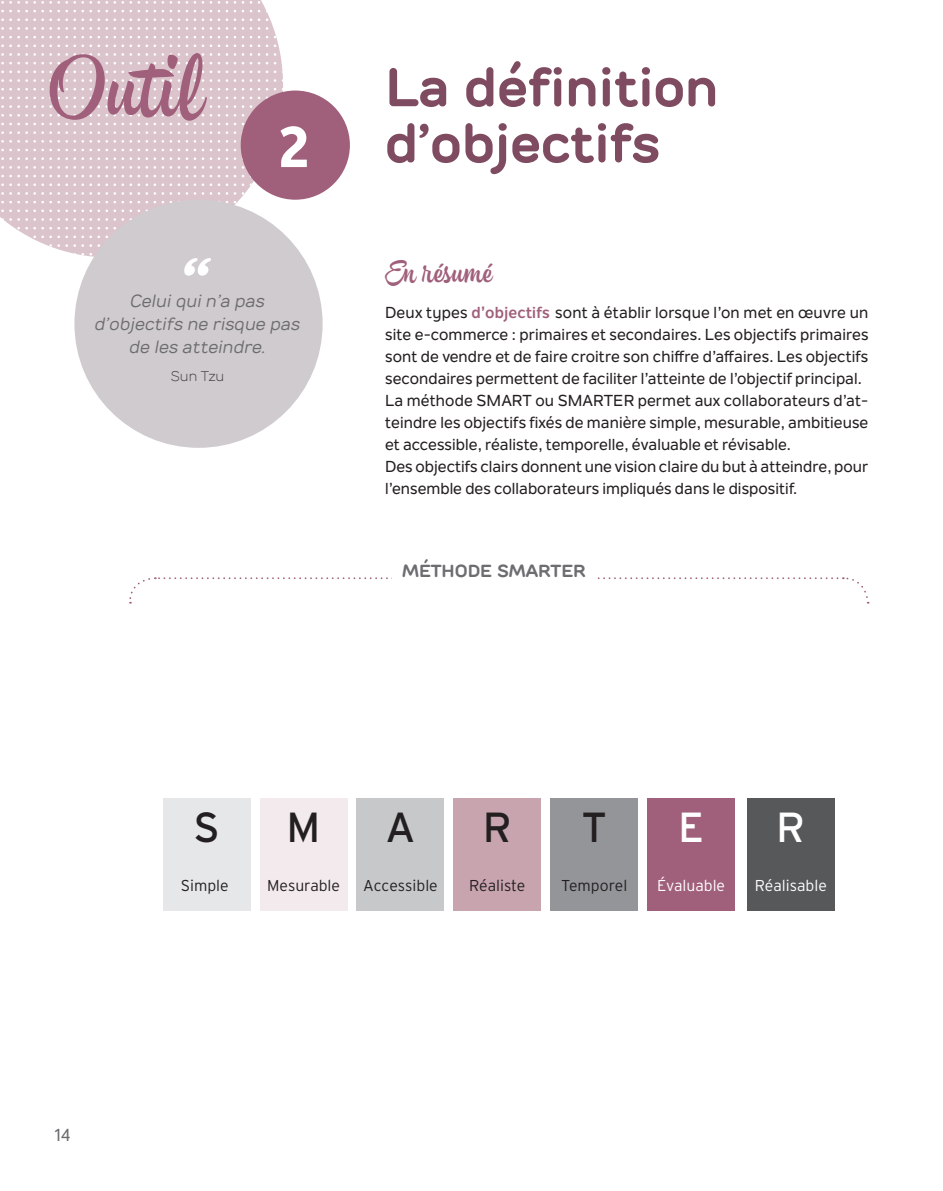
<style>
.page{position:relative;width:943px;height:1191px;background:#fff}
.page>*{position:absolute;margin:0;border:0;box-sizing:border-box;transform-origin:0 0}
.t1{font:87.5px "Hollie Script Pro";color:#a05f7a}
.Chapitre_outil_numer{font:800 57.75px "Nolan Next";color:#fff}
.Chapitre_outil_Titre{font:700 54.25px/56px "TT Rounds";color:#7f4b60}
.t2{font:42px "Interstate";color:#231f20}
.t3{font:42px "Interstate";color:#fff}
.Outil_Chapo_Titre_OK{font:31.5px "Hollie Script Pro";color:#a05f7a}
.Accroche_OK{font:italic 17.5px/22.8px "TT Rounds";color:#6c6d70;text-align:center}
.Outil_Figure_Titre_O{font:700 17.5px "TT Rounds";color:#6c6d70}
.t4{font:500 17.5px "Nolan Next";color:#6c6d70}
.Outil_Chapo_Texte_OK{font:500 15.75px/21.9px "Nolan Next";letter-spacing:.005em;color:#231f20;text-align:justify}
.t5{font:300 15.75px "Interstate";color:#231f20}
.t6{font:300 15.75px "Interstate";color:#fff}
.Accroche_signature_O{font:300 14px "TT Rounds";color:#3e3e3f}
.s1{font-weight:700;color:#a05f7a}
</style>
<div class="page">
<div style="left:0;top:0;width:283px;height:253px;background:#dbc4cb"></div>
<svg style="left:0;top:1px;width:283px;height:3px"></svg>
<svg style="left:0;top:10px;width:283px;height:2px"></svg>
<svg style="left:0;top:18px;width:283px;height:3px"></svg>
<svg style="left:0;top:27px;width:283px;height:3px"></svg>
<svg style="left:0;top:36px;width:283px;height:2px"></svg>
<svg style="left:0;top:44px;width:283px;height:3px"></svg>
<svg style="left:0;top:53px;width:283px;height:3px"></svg>
<svg style="left:0;top:62px;width:283px;height:2px"></svg>
<svg style="left:0;top:71px;width:283px;height:2px"></svg>
<svg style="left:0;top:79px;width:283px;height:3px"></svg>
<svg style="left:0;top:88px;width:283px;height:3px"></svg>
<svg style="left:0;top:97px;width:270px;height:2px"></svg>
<svg style="left:0;top:105px;width:258px;height:3px"></svg>
<svg style="left:0;top:114px;width:251px;height:3px"></svg>
<svg style="left:0;top:123px;width:246px;height:2px"></svg>
<svg style="left:0;top:131px;width:243px;height:3px"></svg>
<svg style="left:0;top:140px;width:241px;height:3px"></svg>
<svg style="left:0;top:149px;width:241px;height:2px"></svg>
<svg style="left:0;top:157px;width:243px;height:3px"></svg>
<svg style="left:0;top:166px;width:246px;height:3px"></svg>
<svg style="left:0;top:175px;width:251px;height:2px"></svg>
<svg style="left:0;top:183px;width:258px;height:3px"></svg>
<svg style="left:0;top:192px;width:272px;height:3px"></svg>
<svg style="left:0;top:201px;width:283px;height:2px"></svg>
<svg style="left:0;top:209px;width:283px;height:3px"></svg>
<svg style="left:0;top:218px;width:283px;height:3px"></svg>
<svg style="left:0;top:227px;width:283px;height:2px"></svg>
<svg style="left:0;top:235px;width:111px;height:3px"></svg>
<svg style="left:0;top:244px;width:103px;height:3px"></svg>
<svg style="left:129px;top:577px;width:740px;height:26px"></svg>
<div style="left:241px;top:91px;width:109px;height:109px;background:#a05f7a;border-radius:50%"></div>
<div style="left:74px;top:200px;width:248px;height:248px;background:#d0cbcf;border-radius:50%"></div>
<svg style="left:72px;top:253px;width:139px;height:23px"></svg>
<div style="left:392px;top:534px;width:203px;height:48px;background:#fff"></div>
<div style="left:163px;top:798px;width:87px;height:112px;background:#e6e7e9"></div>
<div style="left:260px;top:798px;width:87px;height:112px;background:#f2eaec"></div>
<div style="left:357px;top:798px;width:87px;height:112px;background:#c7c8ca"></div>
<div style="left:453px;top:798px;width:88px;height:112px;background:#c8a4af"></div>
<div style="left:550px;top:798px;width:88px;height:112px;background:#939598"></div>
<div style="left:647px;top:798px;width:88px;height:112px;background:#a05f7a"></div>
<div style="left:747px;top:798px;width:87px;height:112px;background:#57585a"></div>
<h1 class="t1" style="left:50px;top:34px;width:157px">Outil</h1>
<p class="Chapitre_outil_numer" style="left:278px;top:111px;width:34px">2</p>
<p class="Accroche_OK" style="left:95px;top:289px;width:207px">Celui qui n’a pas d’objectifs ne risque pas de les atteindre.</p>
<p class="Accroche_signature_O" style="left:171px;top:366px;width:55px">Sun Tzu</p>
<p class="Chapitre_outil_Titre" style="left:385px;top:59px;width:335px">La définition d’objectifs</p>
<p class="Outil_Chapo_Titre_OK" style="left:385px;top:252px;width:109px">En résumé</p>
<p class="Outil_Chapo_Texte_OK" style="left:385px;top:302px;width:485px">Deux types <span class="s1">d’objectifs</span> sont à établir lorsque l’on met en œuvre un site e-commerce : primaires et secondaires. Les objectifs primaires sont de vendre et de faire croitre son chiffre d’affaires. Les objectifs secondaires permettent de faciliter l’atteinte de l’objectif principal.</p>
<p class="Outil_Chapo_Texte_OK" style="left:385px;top:389px;width:485px">La méthode SMART ou SMARTER permet aux collaborateurs d’at&shy;teindre les objectifs fixés de manière simple, mesurable, ambitieuse et accessible, réaliste, temporelle, évaluable et révisable.</p>
<p class="Outil_Chapo_Texte_OK" style="left:385px;top:455px;width:485px">Des objectifs clairs donnent une vision claire du but à atteindre, pour l’ensemble des collaborateurs impliqués dans le dispositif.</p>
<p class="Outil_Figure_Titre_O" style="left:402px;top:559px;width:185px">MÉTHODE SMARTER</p>
<p class="t2" style="left:193px;top:803px;width:28px">S</p>
<p class="t5" style="left:181px;top:877px;width:49px">Simple</p>
<p class="t2" style="left:286px;top:803px;width:35px">M</p>
<p class="t5" style="left:267px;top:877px;width:74px">Mesurable</p>
<p class="t2" style="left:385px;top:803px;width:31px">A</p>
<p class="t5" style="left:363px;top:877px;width:76px">Accessible</p>
<p class="t2" style="left:482px;top:803px;width:31px">R</p>
<p class="t5" style="left:469px;top:877px;width:58px">Réaliste</p>
<p class="t2" style="left:581px;top:803px;width:27px">T</p>
<p class="t5" style="left:561px;top:877px;width:68px">Temporel</p>
<p class="t3" style="left:678px;top:803px;width:27px">E</p>
<p class="t6" style="left:657px;top:877px;width:69px">Évaluable</p>
<p class="t3" style="left:776px;top:803px;width:31px">R</p>
<p class="t6" style="left:755px;top:877px;width:73px">Réalisable</p>
<p class="t4" style="left:54px;top:1124px;width:18px">14</p>
</div>
